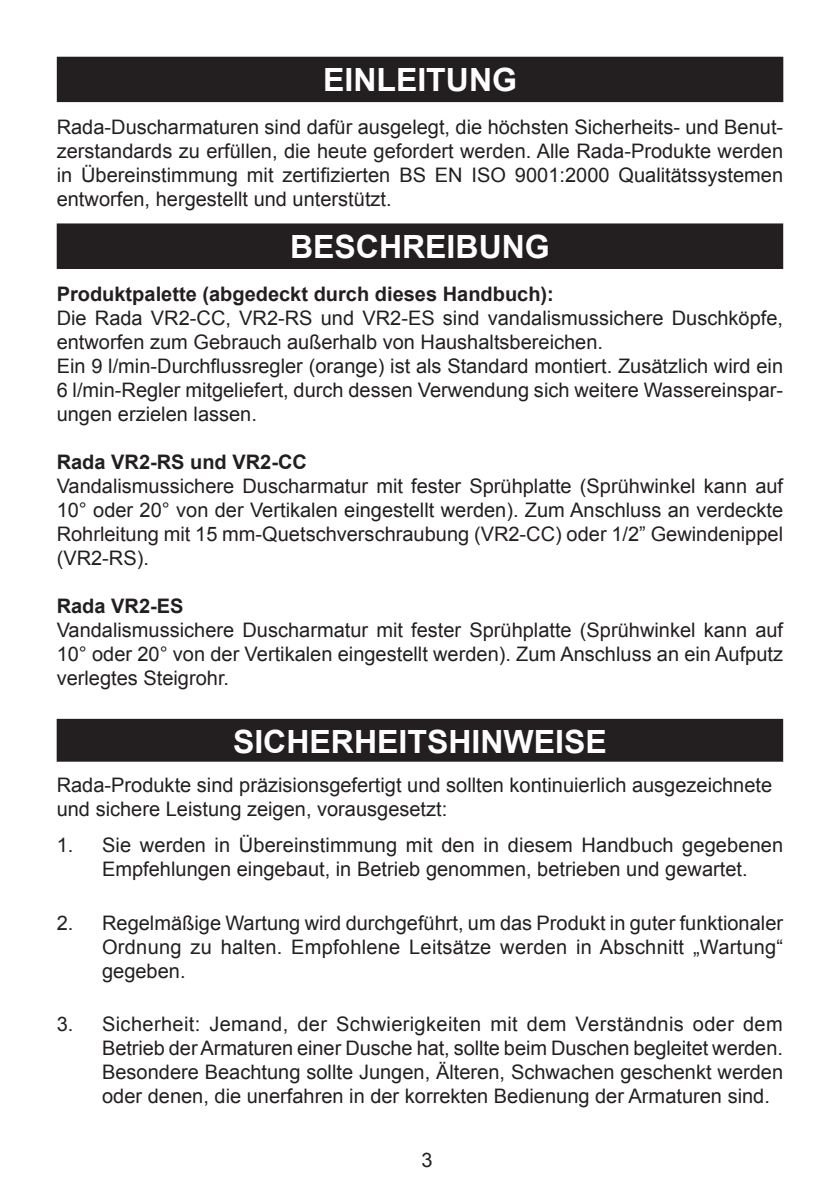
<style>
.page{position:relative;width:840px;height:1191px;background:#fff}
.page>*{position:absolute;margin:0;border:0;box-sizing:border-box;transform-origin:0 0}
.Heading_1{font:700 32px "Arial";color:#fff}
.Body_Justify{font:20px/24px "Arial";color:#231f20;text-align:justify}
._1_2_3{font:20px/24px "Arial";letter-spacing:.015em;color:#231f20;text-align:justify}
.Body_text{font:20px/24px "Arial";color:#231f20}
.Body_Justify-2{font:700 20px "Arial";color:#231f20}
</style>
<div class="page">
<div style="left:57px;top:57px;width:725px;height:45px;background:#231f20"></div>
<div style="left:57px;top:719px;width:725px;height:42px;background:#231f20"></div>
<div style="left:57px;top:224px;width:725px;height:44px;background:#231f20"></div>
<div style="left:57px;top:223px;width:725px;height:46px;border:1px solid #231f20"></div>
<p class="Heading_1" style="left:323px;top:59px;width:52px">EINLE</p>
<p class="Heading_1" style="left:417px;top:59px;width:31px">ITUN</p>
<p class="Heading_1" style="left:492px;top:59px;width:26px">G</p>
<p class="Body_Justify" style="left:57px;top:115px;width:727px">Rada-Duscharmaturen sind dafür ausgelegt, die höchsten Sicherheits- und Benut&shy;zerstandards zu erfüllen, die heute gefordert werden. Alle Rada-Produkte werden in Übereinstimmung mit zertifizierten BS EN ISO 9001:2000 Qualitätssystemen entworfen, hergestellt und unterstützt.</p>
<p class="Heading_1" style="left:290px;top:226px;width:112px">BESCHRE</p>
<p class="Heading_1" style="left:446px;top:226px;width:105px">IBUNG</p>
<p class="Body_Justify-2" style="left:57px;top:280px;width:498px">Produktpalette (abgedeckt durch dieses Handbuch):</p>
<p class="Body_Justify" style="left:57px;top:306px;width:727px">Die Rada VR2-CC, VR2-RS und VR2-ES sind vandalismussichere Duschköpfe, entworfen zum Gebrauch außerhalb von Haushaltsbereichen.</p>
<p class="Body_Justify" style="left:57px;top:354px;width:727px">Ein 9 l/min-Durchflussregler (orange) ist als Standard montiert. Zusätzlich wird ein 6 l/min-Regler mitgeliefert, durch dessen Verwendung sich weitere Wassereinspar&shy;ungen erzielen lassen.</p>
<p class="Body_Justify-2" style="left:57px;top:448px;width:252px">Rada VR2-RS und VR2-CC</p>
<p class="Body_Justify" style="left:57px;top:474px;width:727px">Vandalismussichere Duscharmatur mit fester Sprühplatte (Sprühwinkel kann auf 10° oder 20° von der Vertikalen eingestellt werden). Zum Anschluss an verdeckte Rohrleitung mit 15 mm-Quetschverschraubung (VR2-CC) oder 1/2” Gewindenippel (VR2-RS).</p>
<p class="Body_Justify-2" style="left:57px;top:592px;width:114px">Rada VR2-ES</p>
<p class="Body_Justify" style="left:57px;top:618px;width:727px">Vandalismussichere Duscharmatur mit fester Sprühplatte (Sprühwinkel kann auf 10° oder 20° von der Vertikalen eingestellt werden). Zum Anschluss an ein Aufputz verlegtes Steigrohr.</p>
<p class="Heading_1" style="left:233px;top:720px;width:76px">SICHERHE</p>
<p class="Heading_1" style="left:398px;top:720px;width:31px">ITSH</p>
<p class="Heading_1" style="left:471px;top:720px;width:114px">INWEISE</p>
<p class="Body_text" style="left:57px;top:773px;width:716px">Rada-Produkte sind präzisionsgefertigt und sollten kontinuierlich ausgezeichnete und sichere Leistung zeigen, vorausgesetzt:</p>
<p class="_1_2_3" style="left:57px;top:833px;width:727px;text-align:center">1. Sie werden in Ü bereinstimmung mit den in diesem Handbuch gegebenen<br>Empfehlungen eingebaut, in Betrieb genommen, betrieben und gewartet.</p>
<p class="_1_2_3" style="left:102px;top:911px;width:682px;text-indent:-45px">2. Regelmäßige Wartung wird durchgeführt, um das Produkt in guter funktionaler Ordnung zu halten. Empfohlene Leitsätze werden in Abschnitt „Wartung“ gegeben.</p>
<p class="_1_2_3" style="left:102px;top:1012px;width:682px;text-indent:-45px">3. Sicherheit: Jemand, der Schwierigkeiten mit dem Verständnis oder dem Betrieb der Armaturen einer Dusche hat, sollte beim Duschen begleitet werden.<br>Besondere Beachtung sollte Jungen, Älteren, Schwachen geschenkt werden oder denen, die unerfahren in der korrekten Bedienung der Armaturen sind.</p>
<p class="_1_2_3" style="left:421px;top:1148px;width:13px">3</p>
</div>
